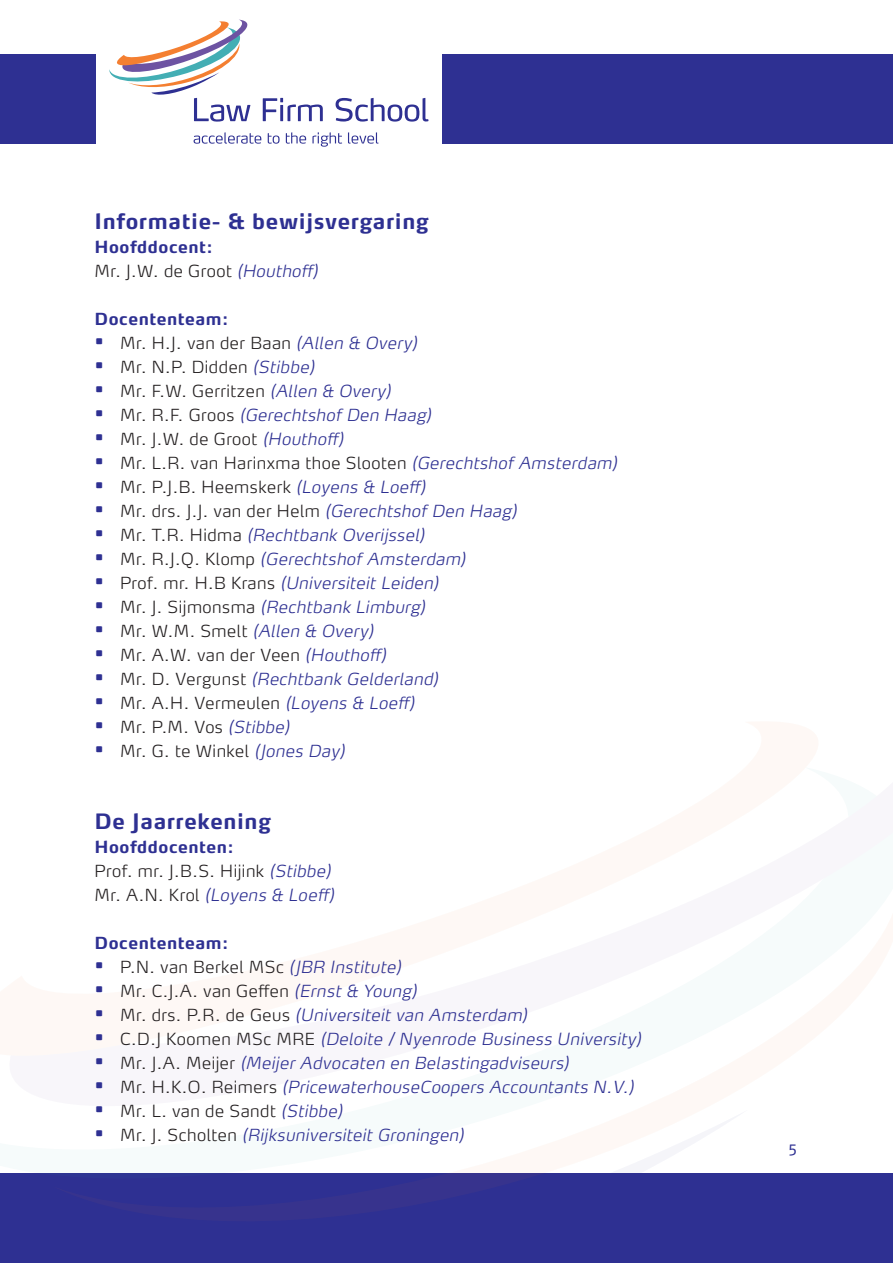
<style>
.page{position:relative;width:893px;height:1263px;background:#fff}
.page>*{position:absolute;margin:0;border:0;box-sizing:border-box;transform-origin:0 0}
.t1{font:700 21px "Max OT";letter-spacing:.03em;color:#2e3092}
.t2{font:300 expanded 16.5px/24px "Max OT";letter-spacing:.03em;color:#231f20}
.t3{font:italic 300 expanded 16.5px "Max OT";color:#2e3092}
.t4{font:700 16.5px "Max OT";letter-spacing:.03em;color:#2e3092}
.t5{font:14.25px "Max OT";color:#2e3092}
.s1{font-weight:700;font-stretch:normal;color:#2e3092}
.s2{font-style:italic;color:#2e3092}
.s3{font-size:22.5px;color:#2e3092}
.s4{font-style:normal;font-size:22.5px}
.s5{font-style:normal;color:#231f20}
</style>
<div class="page">
<div style="left:0;top:1174px;width:893px;height:89px;background:#2e3092"></div>
<svg style="left:230px;top:1173px;width:519px;height:1px"></svg>
<div style="left:0;top:54px;width:893px;height:89px;background:#2e3092"></div>
<div style="left:96px;top:13px;width:345px;height:145px;background:#fff"></div>
<svg style="left:109px;top:20px;width:141px;height:102px"></svg>
<svg style="left:263px;top:98px;width:60px;height:23px"></svg>
<svg style="left:336px;top:98px;width:92px;height:24px"></svg>
<svg style="left:194px;top:132px;width:67px;height:12px"></svg>
<svg style="left:268px;top:133px;width:12px;height:11px"></svg>
<svg style="left:286px;top:132px;width:20px;height:12px"></svg>
<svg style="left:312px;top:132px;width:30px;height:15px"></svg>
<svg style="left:348px;top:132px;width:31px;height:12px"></svg>
<p class="t1" style="left:95px;top:208px;width:336px">Informatie- &amp; bewijsvergaring</p>
<p class="t2" style="left:95px;top:235px;width:228px"><span class="s1">Hoofddocent:<br></span>Mr. J.W. de Groot <span class="s2">(Houthoff)</span></p>
<p class="t4" style="left:95px;top:308px;width:135px">Docententeam:</p>
<p class="t2" style="left:95px;top:331px;width:327px"><span class="s3">•</span> Mr. H.J. van der Baan <span class="s2">(Allen &amp; Overy)</span></p>
<p class="t2" style="left:95px;top:355px;width:225px"><span class="s3">•</span> Mr. N.P. Didden <span class="s2">(Stibbe)</span></p>
<p class="t2" style="left:95px;top:379px;width:301px"><span class="s3">•</span> Mr. F.W. Gerritzen <span class="s2">(Allen &amp; Overy)</span></p>
<p class="t3" style="left:95px;top:404px;width:342px"><span class="s4">•</span> <span class="s5">M r. R . F. G r o o s</span> (Gerechtshof Den Haag)</p>
<p class="t2" style="left:95px;top:427px;width:254px"><span class="s3">•</span> Mr. J.W. de Groot <span class="s2">(Houthoff)</span></p>
<p class="t2" style="left:95px;top:451px;width:527px"><span class="s3">•</span> Mr. L.R. van Harinxma thoe Slooten <span class="s2">(Gerechtshof Amsterdam)</span></p>
<p class="t2" style="left:95px;top:475px;width:336px"><span class="s3">•</span> Mr. P.J.B. Heemskerk <span class="s2">(Loyens &amp; Loeff)</span></p>
<p class="t2" style="left:95px;top:499px;width:427px"><span class="s3">•</span> M r. d rs . J . J . va n d e r H e l m <span class="s2">(Gerechtshof Den Haag)</span></p>
<p class="t3" style="left:95px;top:524px;width:335px"><span class="s4">•</span> <span class="s5">M r. T. R . H i d m a</span> (Rechtbank Overijssel)</p>
<p class="t3" style="left:95px;top:548px;width:376px"><span class="s4">•</span> <span class="s5">M r. R . J . Q . K l o m p</span> (Gerechtshof Amsterdam)</p>
<p class="t3" style="left:95px;top:572px;width:349px"><span class="s4">•</span> <span class="s5">P rof. m r. H . B K ra n s</span> (Universiteit Leiden)</p>
<p class="t3" style="left:95px;top:596px;width:336px"><span class="s4">•</span> <span class="s5">M r. J . S ij m o n s m a</span> (Rechtbank Limburg)</p>
<p class="t3" style="left:95px;top:620px;width:284px"><span class="s4">•</span> <span class="s5">Mr. W.M. Smelt</span> (Allen &amp; Overy)</p>
<p class="t2" style="left:95px;top:643px;width:296px"><span class="s3">•</span> Mr. A.W. van der Veen <span class="s2">(Houthoff)</span></p>
<p class="t3" style="left:95px;top:668px;width:349px"><span class="s4">•</span> <span class="s5">M r. D . Ve rg u n s t</span> (Rechtbank Gelderland)</p>
<p class="t2" style="left:95px;top:691px;width:325px"><span class="s3">•</span> Mr. A.H. Vermeulen <span class="s2">(Loyens &amp; Loeff)</span></p>
<p class="t2" style="left:95px;top:715px;width:200px"><span class="s3">•</span> Mr. P.M. Vos <span class="s2">(Stibbe)</span></p>
<p class="t2" style="left:95px;top:739px;width:255px"><span class="s3">•</span> Mr. G. te Winkel <span class="s2">(Jones Day)</span></p>
<p class="t1" style="left:95px;top:808px;width:178px">De Jaarrekening</p>
<p class="t2" style="left:95px;top:835px;width:244px"><span class="s1">Hoofddocenten:<br></span>Prof. mr. J.B.S. Hijink <span class="s2">(Stibbe)<br></span>M r. A . N . K ro l <span class="s2">(Loyens &amp; Loeff)</span></p>
<p class="t4" style="left:95px;top:932px;width:135px">Docententeam:</p>
<p class="t2" style="left:95px;top:955px;width:311px"><span class="s3">•</span> P.N. van Berkel MSc <span class="s2">(JBR Institute)</span></p>
<p class="t2" style="left:95px;top:979px;width:327px"><span class="s3">•</span> Mr. C.J.A. van Geffen <span class="s2">(Ernst &amp; Young)</span></p>
<p class="t3" style="left:95px;top:1004px;width:437px"><span class="s4">•</span> <span class="s5">M r. d rs . P. R . d e G e u s</span> (Universiteit van Amsterdam)</p>
<p class="t3" style="left:95px;top:1028px;width:551px"><span class="s4">•</span> <span class="s5">C . D . J K o o m e n M S c M R E</span> (Deloite / Nyenrode Business University)</p>
<p class="t3" style="left:95px;top:1052px;width:479px"><span class="s4">•</span> <span class="s5">M r. J . A . M e ij e r</span> (Meijer Advocaten en Belastingadviseurs)</p>
<p class="t3" style="left:95px;top:1076px;width:544px"><span class="s4">•</span> <span class="s5">M r. H . K . O . R e i m e rs</span> (PricewaterhouseCoopers Accountants N.V.)</p>
<p class="t2" style="left:95px;top:1099px;width:253px"><span class="s3">•</span> Mr. L. van de Sandt <span class="s2">(Stibbe)</span></p>
<p class="t3" style="left:95px;top:1124px;width:374px"><span class="s4">•</span> <span class="s5">M r. J . S c h o l t e n</span> (Rijksuniversiteit Groningen)</p>
<p class="t5" style="left:789px;top:1137px;width:9px">5</p>
</div>
